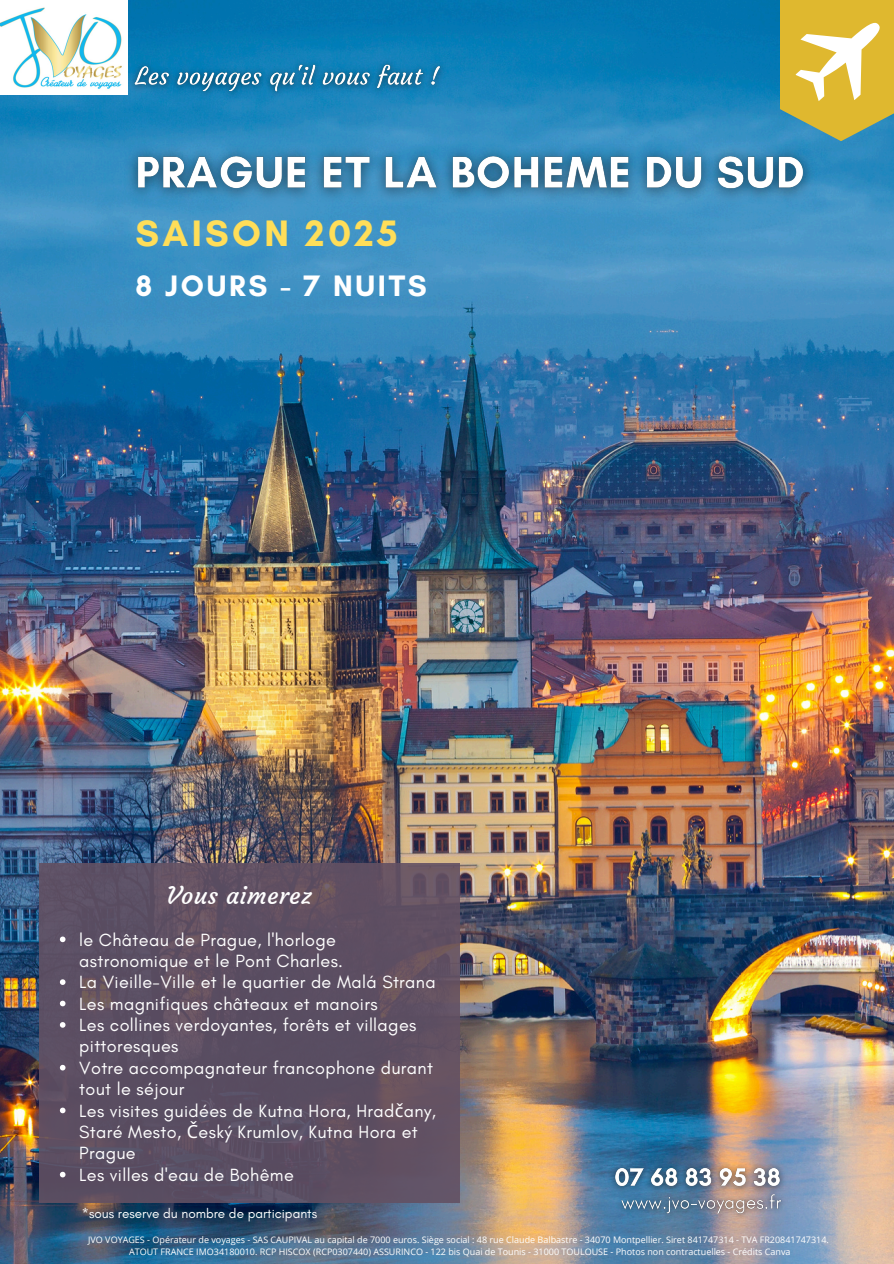
<style>
.page{position:relative;width:894px;height:1264px;background:#fff}
.page>*{position:absolute;margin:0;border:0;box-sizing:border-box;transform-origin:0 0}
.t1{font:700 37.5px "Glacial Indifference";letter-spacing:.09em;color:#ffde59}
.t2{font:700 30.15px "Glacial Indifference";letter-spacing:.09em;color:#fff}
.t3{font:24px "Courgette";letter-spacing:.02em;color:#fff}
.t4{font:18px/21.3px "Glacial Indifference";letter-spacing:.02em;color:#fff}
.t5{font:13.5px "Glacial Indifference";color:#fff}
.t6{font:9px "Open Sans";color:#fff}
.s1{font-family:"Noto Sans"}
</style>
<div class="page">
<img style="left:0;top:0;width:893px;height:1263px">
<img style="left:118px;top:138px;width:706px;height:73px">
<img style="left:122px;top:52px;width:331px;height:52px">
<img style="left:602px;top:1155px;width:190px;height:43px">
<img style="left:611px;top:1185px;width:180px;height:38px">
<div style="left:39px;top:862px;width:420px;height:340px;background:linear-gradient(to right,#5a4e63,#615062)"></div>
<svg style="left:60px;top:936px;width:5px;height:6px"></svg>
<svg style="left:60px;top:979px;width:5px;height:5px"></svg>
<svg style="left:60px;top:1000px;width:5px;height:6px"></svg>
<svg style="left:60px;top:1022px;width:5px;height:5px"></svg>
<svg style="left:60px;top:1064px;width:5px;height:6px"></svg>
<svg style="left:60px;top:1107px;width:5px;height:6px"></svg>
<svg style="left:60px;top:1171px;width:5px;height:6px"></svg>
<img style="left:0;top:0;width:127px;height:94px">
<div style="left:780px;top:0;width:113px;height:101px;background:#dfb82f"></div>
<svg style="left:780px;top:22px;width:113px;height:119px"></svg>
<p class="t1" style="left:135px;top:210px;width:264px">SAISON 2025</p>
<p class="t2" style="left:135px;top:268px;width:293px">8 JOURS - 7 NUITS</p>
<p class="t3" style="left:166px;top:880px;width:146px">Vous aimerez</p>
<p class="t4" style="left:79px;top:928px;width:265px">le Château de Prague, l'horloge astronomique et le Pont Charles.</p>
<p class="t4" style="left:79px;top:971px;width:358px">La Vieille-Ville et le quartier de Malá Strana</p>
<h2 class="t4" style="left:79px;top:992px;width:300px">Les magnifiques châteaux et manoirs</h2>
<h3 class="t4" style="left:79px;top:1014px;width:338px">Les collines verdoyantes, forêts et villages pittoresques</h3>
<h5 class="t4" style="left:79px;top:1056px;width:355px">Votre accompagnateur francophone durant tout le séjour</h5>
<p class="t4" style="left:79px;top:1099px;width:358px">Les visites guidées de Kutna Hora, Hrad<span class="s1">č</span>any,<br>Staré Mesto, <span class="s1">Č</span>eský Krumlov, Kutna Hora et<br>Prague</p>
<p class="t4" style="left:79px;top:1163px;width:216px">Les villes d'eau de Bohême</p>
<p class="t5" style="left:82px;top:1204px;width:237px">*sous reserve du nombre de participants</p>
<p class="t6" style="left:88px;top:1233px;width:742px">JVO VOYAGES - Opérateur de voyages - SAS CAUPIVAL au capital de 7000 euros. Siège social : 48 rue Claude Balbastre - 34070 Montpellier. Siret 841747314 - TVA FR20841747314.</p>
<p class="t6" style="left:129px;top:1245px;width:662px">ATOUT FRANCE IMO34180010. RCP HISCOX (RCP0307440) ASSURINCO - 122 bis Quai de Tounis - 31000 TOULOUSE - Photos non contractuelles - Crédits Canva</p>
</div>
